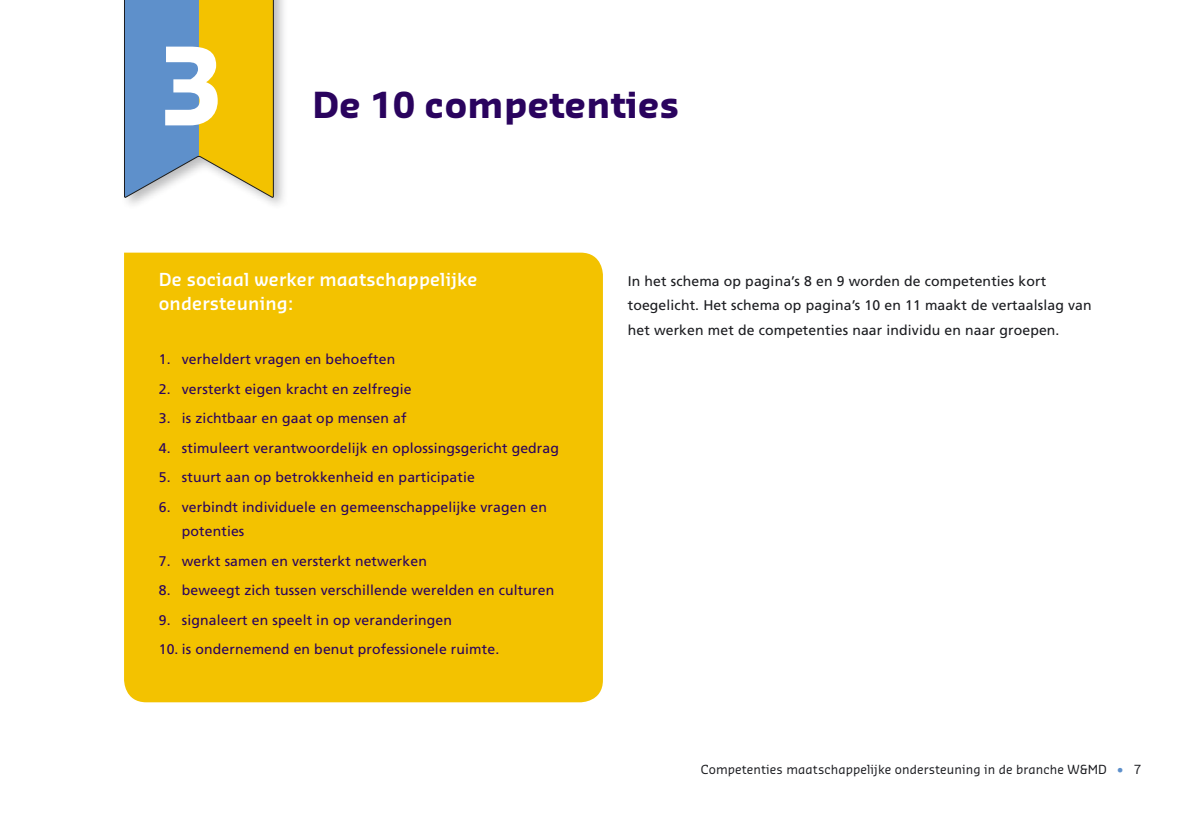
<style>
.page{position:relative;width:1191px;height:814px;background:#fff}
.page>*{position:absolute;margin:0;border:0;box-sizing:border-box;transform-origin:0 0}
.tabel_brood{font:700 105px "Sansa";color:#fff}
.kop{font:700 35px "Sansa";letter-spacing:.01em;color:#2a035e}
.kader_kop{font:600 17.5px/24.5px "Sansa";letter-spacing:.01em;color:#fff}
.kader_bullet_cijfer{font:14px/24.5px "Frutiger";letter-spacing:.01em;color:#2a035e}
.brood{font:14px/24.5px "Frutiger";letter-spacing:.01em;color:#1b1c20}
.kader_brood_cijfer_s{font:14px "Frutiger";letter-spacing:.01em;color:#2a035e}
.t1{font:12.25px "Sansa";letter-spacing:.01em;color:#1b1c20}
.s1{color:#5e90cb}
</style>
<div class="page">
<div style="left:124px;top:252px;width:479px;height:450px;background:#f3c200"></div>
<div style="left:121px;top:0;width:168px;height:211px;background:#1b1c20;opacity:.3"></div>
<svg style="left:124px;top:0;width:150px;height:199px;background:#adad73"></svg>
<p class="tabel_brood" style="left:157px;top:20px;width:67px">3</p>
<p class="kop" style="left:313px;top:83px;width:368px">De 10 competenties</p>
<p class="kader_kop" style="left:159px;top:266px;width:320px">De sociaal werker maatschappelijke ondersteuning:</p>
<p class="kader_brood_cijfer_s" style="left:159px;top:351px;width:238px">1. verheldert vragen en behoeften</p>
<p class="kader_bullet_cijfer" style="left:159px;top:376px;width:254px">2. versterkt eigen kracht en zelfregie</p>
<p class="kader_bullet_cijfer" style="left:159px;top:406px;width:249px">3. is zichtbaar en gaat op mensen af</p>
<p class="kader_bullet_cijfer" style="left:159px;top:435px;width:402px">4. stimuleert verantwoordelijk en oplossingsgericht gedrag</p>
<p class="kader_bullet_cijfer" style="left:159px;top:465px;width:317px">5. stuurt aan op betrokkenheid en participatie</p>
<p class="kader_bullet_cijfer" style="left:182px;top:494px;width:367px;text-indent:-23px">6. verbindt individuele en gemeenschappelijke vragen en potenties</p>
<p class="kader_bullet_cijfer" style="left:159px;top:548px;width:270px">7. werkt samen en versterkt netwerken</p>
<p class="kader_bullet_cijfer" style="left:159px;top:578px;width:397px">8. beweegt zich tussen verschillende werelden en culturen</p>
<p class="kader_bullet_cijfer" style="left:159px;top:607px;width:295px">9. signaleert en speelt in op veranderingen</p>
<p class="kader_bullet_cijfer" style="left:159px;top:636px;width:342px">10. is ondernemend en benut professionele ruimte.</p>
<p class="brood" style="left:628px;top:268px;width:465px">In het schema op pagina’s 8 en 9 worden de competenties kort toegelicht. Het schema op pagina’s 10 en 11 maakt de vertaalslag van het werken met de competenties naar individu en naar groepen.</p>
<p class="t1" style="left:700px;top:762px;width:442px">Competenties maatschappelijke ondersteuning in de branche W&amp;MD <span class="s1">•</span> 7</p>
</div>
